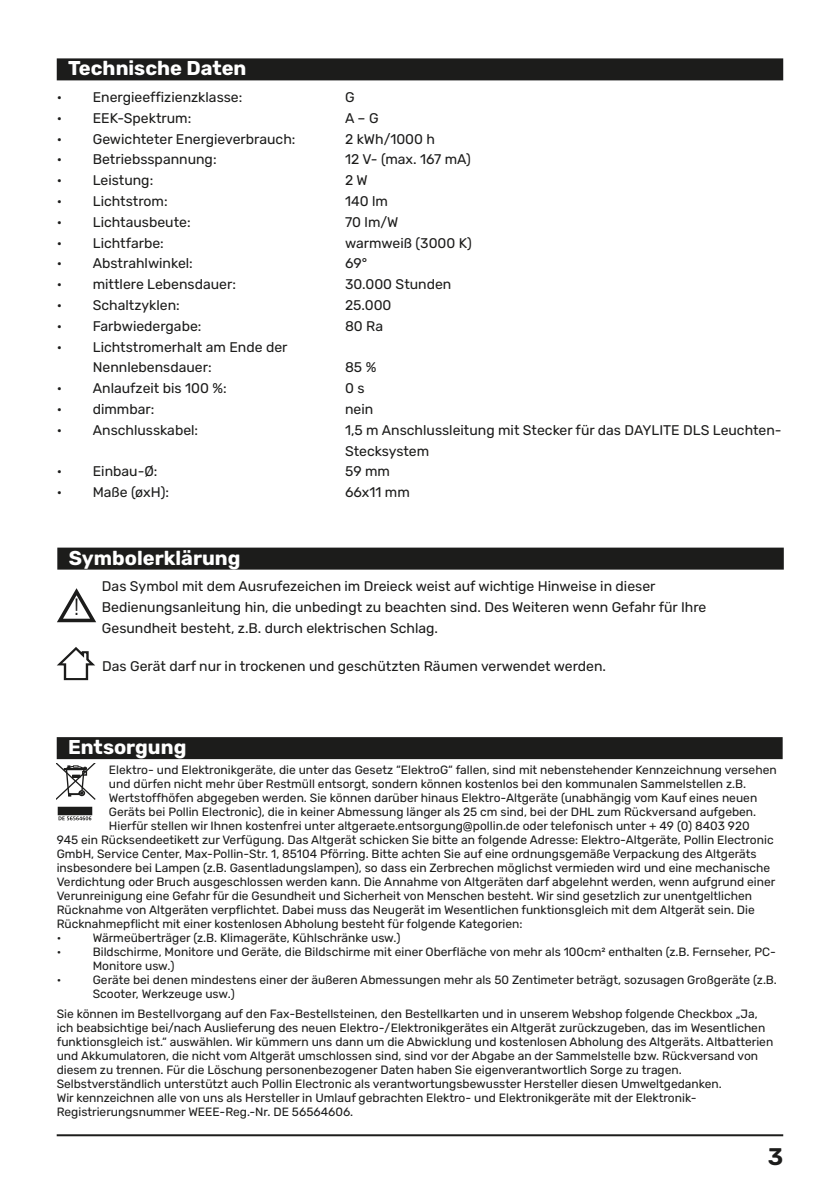
<style>
.page{position:relative;width:840px;height:1191px;background:#fff}
.page>*{position:absolute;margin:0;border:0;box-sizing:border-box;transform-origin:0 0}
.t1{font:600 24px "Rubik";color:#1c1c1b}
.t2{font:300 condensed 23.6px "Frutiger LT Pro";color:#1c1c1b}
.t3{font:700 20px "Rubik";color:#fff}
.t4{font:14px/20.8px "Rubik";color:#1c1c1b}
.t5{font:12px/14px "Rubik";color:#1c1c1b}
</style>
<div class="page">
<hr style="left:57px;top:1134px;width:725px;height:2px;background:#1c1c1b">
<div style="left:57px;top:58px;width:725px;height:22px;background:#1c1c1b"></div>
<div style="left:57px;top:547px;width:726px;height:22px;background:#1c1c1b"></div>
<svg style="left:57px;top:647px;width:38px;height:33px"></svg>
<svg style="left:57px;top:588px;width:39px;height:35px"></svg>
<div style="left:57px;top:737px;width:725px;height:22px;background:#1c1c1b"></div>
<div style="left:58px;top:807px;width:34px;height:7px;background:#1c1c1b"></div>
<svg style="left:56px;top:763px;width:40px;height:37px"></svg>
<svg style="left:59px;top:816px;width:32px;height:4px"></svg>
<h3 class="t3" style="left:68px;top:59px;width:180px">Technische Daten</h3>
<p class="t4" style="left:57px;top:87px;width:187px">• Energieeffizienzklasse:</p>
<p class="t4" style="left:345px;top:87px;width:11px">G</p>
<p class="t4" style="left:57px;top:108px;width:136px">• EEK-Spektrum:</p>
<p class="t4" style="left:345px;top:108px;width:35px">A – G</p>
<p class="t4" style="left:57px;top:129px;width:240px">• Gewichteter Energieverbrauch:</p>
<p class="t4" style="left:345px;top:129px;width:91px">2 kWh/1000 h</p>
<p class="t4" style="left:57px;top:149px;width:161px">• Betriebsspannung:</p>
<p class="t4" style="left:345px;top:149px;width:127px">12 V- (max. 167 mA)</p>
<p class="t4" style="left:57px;top:170px;width:98px">• Leistung:</p>
<p class="t4" style="left:345px;top:170px;width:24px">2 W</p>
<p class="t4" style="left:57px;top:191px;width:112px">• Lichtstrom:</p>
<p class="t4" style="left:345px;top:191px;width:44px">140 lm</p>
<p class="t4" style="left:57px;top:212px;width:135px">• Lichtausbeute:</p>
<p class="t4" style="left:345px;top:212px;width:55px">70 lm/W</p>
<p class="t4" style="left:57px;top:233px;width:108px">• Lichtfarbe:</p>
<p class="t4" style="left:345px;top:233px;width:128px">warmweiß (3000 K)</p>
<p class="t4" style="left:57px;top:253px;width:137px">• Abstrahlwinkel:</p>
<p class="t4" style="left:345px;top:253px;width:24px">69°</p>
<p class="t4" style="left:57px;top:274px;width:181px">• mittlere Lebensdauer:</p>
<p class="t4" style="left:345px;top:274px;width:108px">30.000 Stunden</p>
<p class="t4" style="left:57px;top:295px;width:124px">• Schaltzyklen:</p>
<p class="t4" style="left:345px;top:295px;width:48px">25.000</p>
<p class="t4" style="left:57px;top:316px;width:146px">• Farbwiedergabe:</p>
<p class="t4" style="left:345px;top:316px;width:40px">80 Ra</p>
<p class="t4" style="left:93px;top:337px;width:196px;text-indent:-36px">• Lichtstromerhalt am Ende der<br>Nennlebensdauer:</p>
<p class="t4" style="left:345px;top:357px;width:33px">85 %</p>
<p class="t4" style="left:57px;top:378px;width:171px">• Anlaufzeit bis 100 %:</p>
<p class="t4" style="left:345px;top:378px;width:21px">0 s</p>
<p class="t4" style="left:57px;top:399px;width:99px">• dimmbar:</p>
<p class="t4" style="left:345px;top:399px;width:30px">nein</p>
<p class="t4" style="left:57px;top:420px;width:143px">• Anschlusskabel:</p>
<p class="t4" style="left:345px;top:420px;width:438px">1,5 m Anschlussleitung mit Stecker für das DAYLITE DLS Leuchten-<br>Stecksystem</p>
<p class="t4" style="left:57px;top:461px;width:102px">• Einbau-Ø:</p>
<p class="t4" style="left:345px;top:461px;width:46px">59 mm</p>
<p class="t4" style="left:57px;top:482px;width:114px">• Maße (øxH):</p>
<p class="t4" style="left:345px;top:482px;width:66px">66x11 mm</p>
<h3 class="t3" style="left:69px;top:548px;width:173px">Symbolerklärung</h3>
<p class="t4" style="left:102px;top:576px;width:605px">Das Symbol mit dem Ausrufezeichen im Dreieck weist auf wichtige Hinweise in dieser<br>Bedienungsanleitung hin, die unbedingt zu beachten sind. Des Weiteren wenn Gefahr für Ihre<br>Gesundheit besteht, z.B. durch elektrischen Schlag.</p>
<p class="t4" style="left:102px;top:655px;width:505px">Das Gerät darf nur in trockenen und geschützten Räumen verwendet werden.</p>
<h2 class="t2" style="left:72px;top:593px;width:10px">!</h2>
<h3 class="t3" style="left:68px;top:738px;width:120px">Entsorgung</h3>
<p class="t5" style="left:109px;top:763px;width:668px">Elektro- und Elektronikgeräte, die unter das Gesetz “ElektroG“ fallen, sind mit nebenstehender Kennzeichnung versehen</p>
<p class="t5" style="left:109px;top:777px;width:638px">und dürfen nicht mehr über Restmüll entsorgt, sondern können kostenlos bei den kommunalen Sammelstellen z.B.</p>
<p class="t5" style="left:109px;top:791px;width:649px">Wertstoffhöfen abgegeben werden. Sie können darüber hinaus Elektro-Altgeräte (unabhängig vom Kauf eines neuen</p>
<p class="t5" style="left:109px;top:805px;width:648px">Geräts bei Pollin Electronic), die in keiner Abmessung länger als 25 cm sind, bei der DHL zum Rückversand aufgeben.</p>
<p class="t5" style="left:109px;top:819px;width:642px">Hierfür stellen wir Ihnen kostenfrei unter altgeraete.entsorgung@pollin.de oder telefonisch unter + 49 (0) 8403 920</p>
<p class="t5" style="left:57px;top:833px;width:718px">945 ein Rücksendeetikett zur Verfügung. Das Altgerät schicken Sie bitte an folgende Adresse: Elektro-Altgeräte, Pollin Electronic</p>
<p class="t5" style="left:57px;top:847px;width:701px">GmbH, Service Center, Max-Pollin-Str. 1, 85104 Pförring. Bitte achten Sie auf eine ordnungsgemäße Verpackung des Altgeräts</p>
<p class="t5" style="left:57px;top:861px;width:714px">insbesondere bei Lampen (z.B. Gasentladungslampen), so dass ein Zerbrechen möglichst vermieden wird und eine mechanische</p>
<p class="t5" style="left:57px;top:875px;width:719px">Verdichtung oder Bruch ausgeschlossen werden kann. Die Annahme von Altgeräten darf abgelehnt werden, wenn aufgrund einer</p>
<p class="t5" style="left:57px;top:889px;width:696px">Verunreinigung eine Gefahr für die Gesundheit und Sicherheit von Menschen besteht. Wir sind gesetzlich zur unentgeltlichen</p>
<p class="t5" style="left:57px;top:903px;width:699px">Rücknahme von Altgeräten verpflichtet. Dabei muss das Neugerät im Wesentlichen funktionsgleich mit dem Altgerät sein. Die</p>
<p class="t5" style="left:57px;top:917px;width:467px">Rücknahmepflicht mit einer kostenlosen Abholung besteht für folgende Kategorien:</p>
<p class="t5" style="left:57px;top:931px;width:6px">•</p>
<p class="t5" style="left:93px;top:931px;width:309px">Wärmeüberträger (z.B. Klimageräte, Kühlschränke usw.)</p>
<p class="t5" style="left:57px;top:945px;width:6px">•</p>
<p class="t5" style="left:93px;top:945px;width:684px">Bildschirme, Monitore und Geräte, die Bildschirme mit einer Oberfläche von mehr als 100cm² enthalten (z.B. Fernseher, PC-<br>Monitore usw.)</p>
<p class="t5" style="left:57px;top:973px;width:6px">•</p>
<p class="t5" style="left:93px;top:973px;width:685px">Geräte bei denen mindestens einer der äußeren Abmessungen mehr als 50 Zentimeter beträgt, sozusagen Großgeräte (z.B.<br>Scooter, Werkzeuge usw.)</p>
<p class="t5" style="left:57px;top:1006px;width:717px">Sie können im Bestellvorgang auf den Fax-Bestellsteinen, den Bestellkarten und in unserem Webshop folgende Checkbox „Ja, ich beabsichtige bei/nach Auslieferung des neuen Elektro-/Elektronikgerätes ein Altgerät zurückzugeben, das im Wesentlichen funktionsgleich ist.“ auswählen. Wir kümmern uns dann um die Abwicklung und kostenlosen Abholung des Altgeräts. Altbatterien und Akkumulatoren, die nicht vom Altgerät umschlossen sind, sind vor der Abgabe an der Sammelstelle bzw. Rückversand von diesem zu trennen. Für die Löschung personenbezogener Daten haben Sie eigenverantwortlich Sorge zu tragen.<br>Selbstverständlich unterstützt auch Pollin Electronic als verantwortungsbewusster Hersteller diesen Umweltgedanken.<br>Wir kennzeichnen alle von uns als Hersteller in Umlauf gebrachten Elektro- und Elektronikgeräte mit der Elektronik-Registrierungsnummer WEEE-Reg.-Nr. DE 56564606.</p>
<h1 class="t1" style="left:767px;top:1145px;width:17px">3</h1>
</div>
